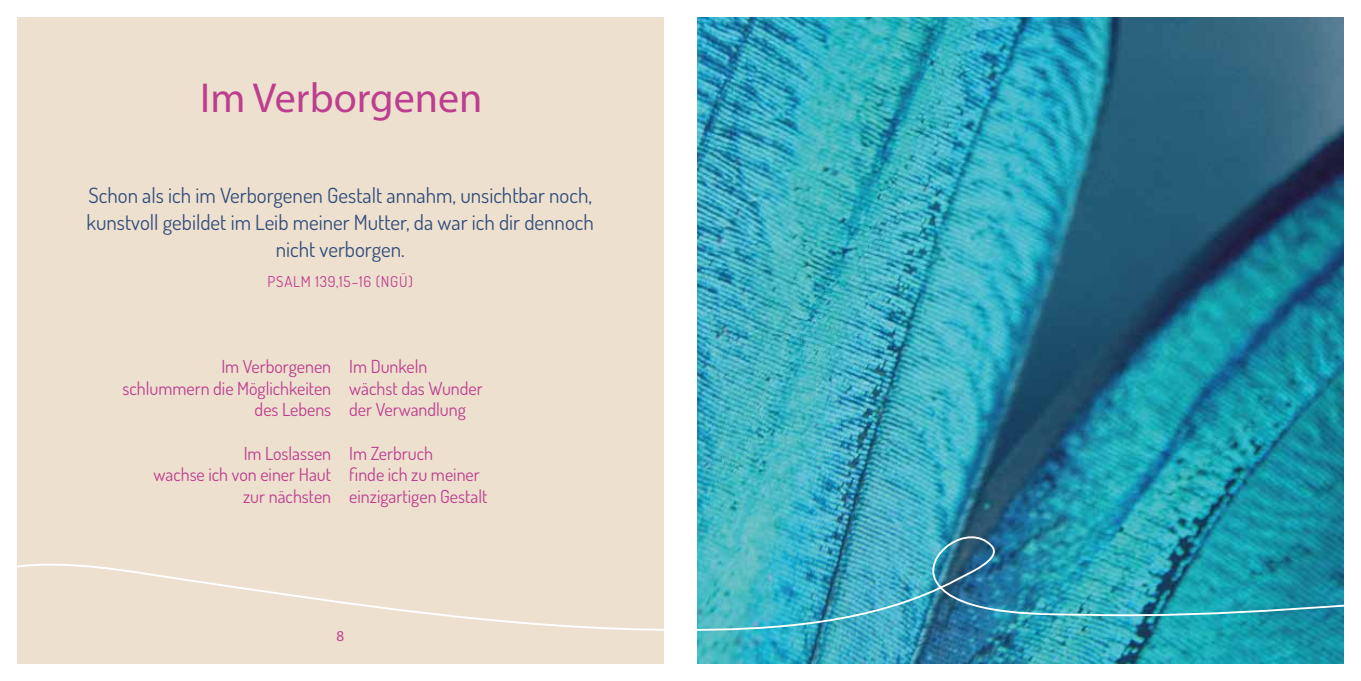
<style>
.page{position:relative;width:1361px;height:681px;background:#fff}
.page>*{position:absolute;margin:0;border:0;box-sizing:border-box;transform-origin:0 0}
.t1{font:42px "Myriad Pro";color:#bd3e8f}
.t2{font:21px/27px "Dosis";color:#344e7a;text-align:center}
.t3{font:18px/21.6px "Dosis";color:#bd3e8f;text-align:right}
.t4{font:15px "Dosis";letter-spacing:.05em;color:#bd3e8f}
.t5{font:15px "Myriad Pro";color:#bd3e8f}
</style>
<div class="page">
<div style="left:17px;top:17px;width:646px;height:646px;background:#ede0cf"></div>
<img style="left:697px;top:17px;width:647px;height:646px">
<img style="left:17px;top:518px;width:1327px;height:114px">
<h1 class="t1" style="left:200px;top:72px;width:284px">Im Verborgenen</h1>
<p class="t2" style="left:87px;top:181px;width:509px">Schon als ich im Verborgenen Gestalt annahm, unsichtbar noch, kunstvoll gebildet im Leib meiner Mutter, da war ich dir dennoch nicht verborgen.</p>
<p class="t4" style="left:268px;top:272px;width:18px">Psalm</p>
<p class="t4" style="left:315px;top:272px;width:99px">139,15–16 (NGÜ)</p>
<p class="t3" style="left:122px;top:355px;width:210px">Im Verborgenen<br>schlummern die Möglichkeiten des Lebens</p>
<p class="t3" style="left:153px;top:441px;width:179px">Im Loslassen<br>wachse ich von einer Haut zur nächsten</p>
<p class="t3" style="left:349px;top:355px;width:135px;text-align:left">Im Dunkeln<br>wächst das Wunder der Verwandlung</p>
<p class="t3" style="left:349px;top:441px;width:140px;text-align:left">Im Zerbruch<br>finde ich zu meiner einzigartigen Gestalt</p>
<p class="t5" style="left:336px;top:626px;width:9px">8</p>
</div>
